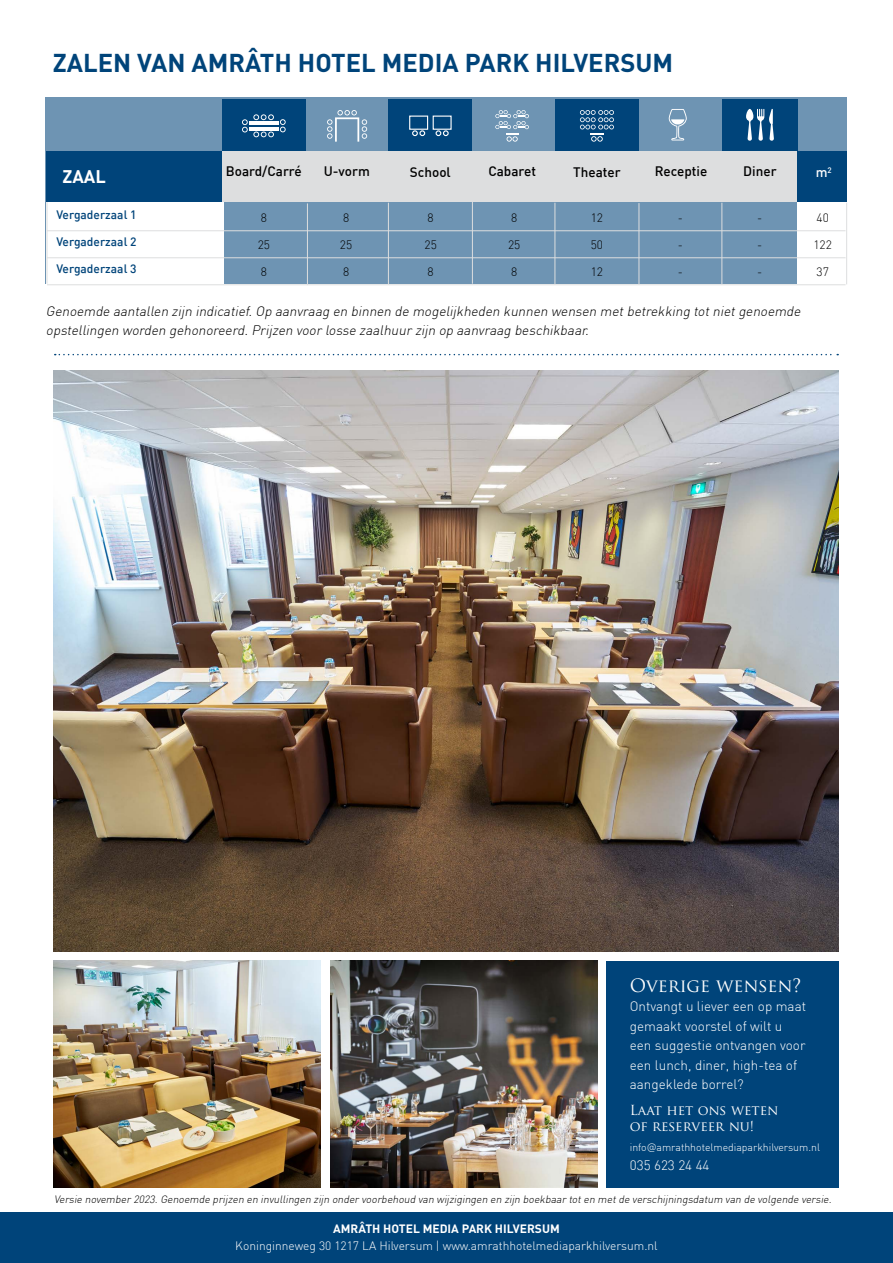
<style>
.page{position:relative;width:893px;height:1263px;background:#fff}
.page>*{position:absolute;margin:0;border:0;box-sizing:border-box;transform-origin:0 0}
.t1{font:700 25.5px "DIN";color:#00447a}
.t2{font:700 18.15px "DIN";color:#fff}
.t3{font:18px "Trajan Pro";color:#fff}
.t4{font:italic 300 13.5px/19.5px "DIN";color:#000}
.t5{font:300 13.5px/19.5px "DIN";color:#fff}
.t6{font:500 13.5px "DIN";color:#000}
.t7{font:13.5px/16.5px "Trajan Pro";color:#fff}
.t8{font:500 13.5px "DIN";color:#fff}
.t9{font:300 12px "DIN";color:#fff}
.t10{font:500 12px "DIN";color:#00447a}
.t11{font:300 12px "DIN";color:#000}
.t12{font:700 12px "DIN";color:#fff}
.t13{font:italic 300 10.5px "DIN";color:#000}
.t14{font:300 10.5px "DIN";color:#fff}
.s1{font-family:"Akkurat"}
</style>
<div class="page">
<svg style="left:55px;top:354px;width:783px;height:1px"></svg>
<div style="left:607px;top:961px;width:232px;height:227px;background:#00447a"></div>
<div style="left:0;top:1212px;width:893px;height:51px;background:#00447a"></div>
<div style="left:46px;top:97px;width:801px;height:187px;background:#6e94b3"></div>
<div style="left:222px;top:99px;width:83px;height:64px;background:#00447a"></div>
<div style="left:389px;top:99px;width:83px;height:64px;background:#00447a"></div>
<div style="left:555px;top:99px;width:84px;height:64px;background:#00447a"></div>
<div style="left:722px;top:99px;width:76px;height:64px;background:#00447a"></div>
<div style="left:797px;top:202px;width:50px;height:95px;background:#fff"></div>
<div style="left:46px;top:151px;width:178px;height:51px;background:#00447a"></div>
<div style="left:222px;top:151px;width:625px;height:51px;background:#dddedf"></div>
<div style="left:798px;top:151px;width:49px;height:51px;background:#00447a"></div>
<div style="left:46px;top:202px;width:178px;height:95px;background:#fff"></div>
<hr style="left:47px;top:230px;width:798px;height:1px;background:#dddedf">
<svg style="left:327px;top:110px;width:40px;height:32px"></svg>
<svg style="left:580px;top:110px;width:34px;height:32px"></svg>
<svg style="left:242px;top:114px;width:32px;height:23px"></svg>
<svg style="left:280px;top:119px;width:6px;height:13px"></svg>
<hr style="left:249px;top:127px;width:29px;height:3px;background:#fff">
<hr style="left:249px;top:122px;width:29px;height:3px;background:#fff">
<hr style="left:47px;top:257px;width:798px;height:1px;background:#dddedf">
<hr style="left:47px;top:284px;width:798px;height:1px;background:#dddedf">
<div style="left:409px;top:116px;width:19px;height:14px;border:1px solid #fff"></div>
<svg style="left:412px;top:130px;width:13px;height:6px"></svg>
<div style="left:433px;top:116px;width:19px;height:14px;border:1px solid #fff"></div>
<svg style="left:436px;top:130px;width:13px;height:6px"></svg>
<svg style="left:495px;top:110px;width:34px;height:32px"></svg>
<svg style="left:668px;top:109px;width:19px;height:31px"></svg>
<svg style="left:746px;top:109px;width:28px;height:32px"></svg>
<img style="left:54px;top:961px;width:267px;height:227px">
<img style="left:54px;top:370px;width:785px;height:581px">
<img style="left:330px;top:961px;width:267px;height:227px">
<hr style="left:47px;top:202px;width:1px;height:82px;background:#dddedf">
<hr style="left:307px;top:203px;width:1px;height:82px;background:#dddedf">
<hr style="left:388px;top:203px;width:1px;height:81px;background:#dddedf">
<hr style="left:472px;top:202px;width:1px;height:82px;background:#dddedf">
<hr style="left:555px;top:203px;width:1px;height:81px;background:#dddedf">
<hr style="left:639px;top:203px;width:1px;height:82px;background:#dddedf">
<hr style="left:721px;top:203px;width:1px;height:81px;background:#dddedf">
<hr style="left:846px;top:203px;width:1px;height:81px;background:#dddedf">
<h1 class="t1" style="left:53px;top:46px;width:622px">ZALEN VAN AMRÂTH HOTEL MEDIA PARK HILVERSUM</h1>
<h2 class="t2" style="left:63px;top:165px;width:45px">ZAAL</h2>
<p class="t10" style="left:56px;top:207px;width:82px">Vergaderzaal 1</p>
<p class="t10" style="left:56px;top:234px;width:82px">Vergaderzaal 2</p>
<p class="t10" style="left:56px;top:261px;width:82px">Vergaderzaal 3</p>
<p class="t6" style="left:226px;top:163px;width:77px">Board/Carré</p>
<p class="t6" style="left:324px;top:162px;width:48px">U-vorm</p>
<p class="t6" style="left:573px;top:164px;width:49px">Theater</p>
<p class="t6" style="left:655px;top:162px;width:54px">Receptie</p>
<p class="t6" style="left:410px;top:163px;width:42px">School</p>
<p class="t6" style="left:488px;top:162px;width:49px">Cabaret</p>
<p class="t11" style="left:261px;top:210px;width:8px">8</p>
<p class="t11" style="left:258px;top:237px;width:14px">25</p>
<p class="t11" style="left:261px;top:264px;width:8px">8</p>
<p class="t11" style="left:343px;top:210px;width:8px">8</p>
<p class="t11" style="left:340px;top:237px;width:14px">25</p>
<p class="t11" style="left:343px;top:264px;width:8px">8</p>
<p class="t11" style="left:428px;top:210px;width:8px">8</p>
<p class="t11" style="left:425px;top:237px;width:14px">25</p>
<p class="t11" style="left:428px;top:264px;width:8px">8</p>
<p class="t11" style="left:511px;top:210px;width:8px">8</p>
<p class="t11" style="left:508px;top:237px;width:14px">25</p>
<p class="t11" style="left:511px;top:264px;width:8px">8</p>
<p class="t11" style="left:591px;top:210px;width:14px">12</p>
<p class="t11" style="left:591px;top:237px;width:14px">50</p>
<p class="t11" style="left:591px;top:264px;width:14px">12</p>
<p class="t11" style="left:678px;top:210px;width:7px">-</p>
<p class="t11" style="left:678px;top:237px;width:7px">-</p>
<p class="t11" style="left:678px;top:264px;width:7px">-</p>
<p class="t6" style="left:743px;top:162px;width:35px">Diner</p>
<p class="t11" style="left:757px;top:210px;width:7px">-</p>
<p class="t11" style="left:757px;top:237px;width:7px">-</p>
<p class="t11" style="left:757px;top:264px;width:7px">-</p>
<p class="t4" style="left:46px;top:301px;width:759px">Genoemde aantallen zijn indicatief.Op aanvraag en binnen de mogelijkheden kunnen wensen metbetrekking totnietgenoemde opstellingen worden gehonoreerd.Prijzen voor losse zaalhuur zijn op aanvraag beschikbaar.</p>
<p class="t8" style="left:816px;top:164px;width:18px">m<sup>2</sup></p>
<p class="t11" style="left:816px;top:210px;width:14px">40</p>
<p class="t11" style="left:813px;top:237px;width:20px">122</p>
<p class="t11" style="left:816px;top:264px;width:14px">37</p>
<h3 class="t3" style="left:630px;top:974px;width:173px">Overige wensen?</h3>
<p class="t5" style="left:630px;top:996px;width:178px">Ontvangt u liever een op maat gemaakt voorstel of wilt u een suggestie ontvangen voor een lunch, diner, high-tea of aangeklede borrel?</p>
<p class="t7" style="left:630px;top:1101px;width:150px">Laat het ons weten of reserveer nu!</p>
<p class="t14" style="left:630px;top:1140px;width:192px">info<span class="s1">@</span>amrathhotelmediaparkhilversum.nl</p>
<p class="t5" style="left:630px;top:1155px;width:81px">035 623 24 44</p>
<p class="t13" style="left:54px;top:1193px;width:781px">Versie november 2023.Genoemde prijzen en invullingen zijn onder voorbehoud van wijzigingen en zijn boekbaar toten metde verschijningsdatum van de volgende versie.</p>
<p class="t12" style="left:333px;top:1220px;width:228px">AMRÂTH HOTEL MEDIA PARK HILVERSUM</p>
<p class="t9" style="left:235px;top:1238px;width:424px">Koninginneweg 30 1217 LA Hilversum | www.amrathhotelmediaparkhilversum.nl</p>
</div>
